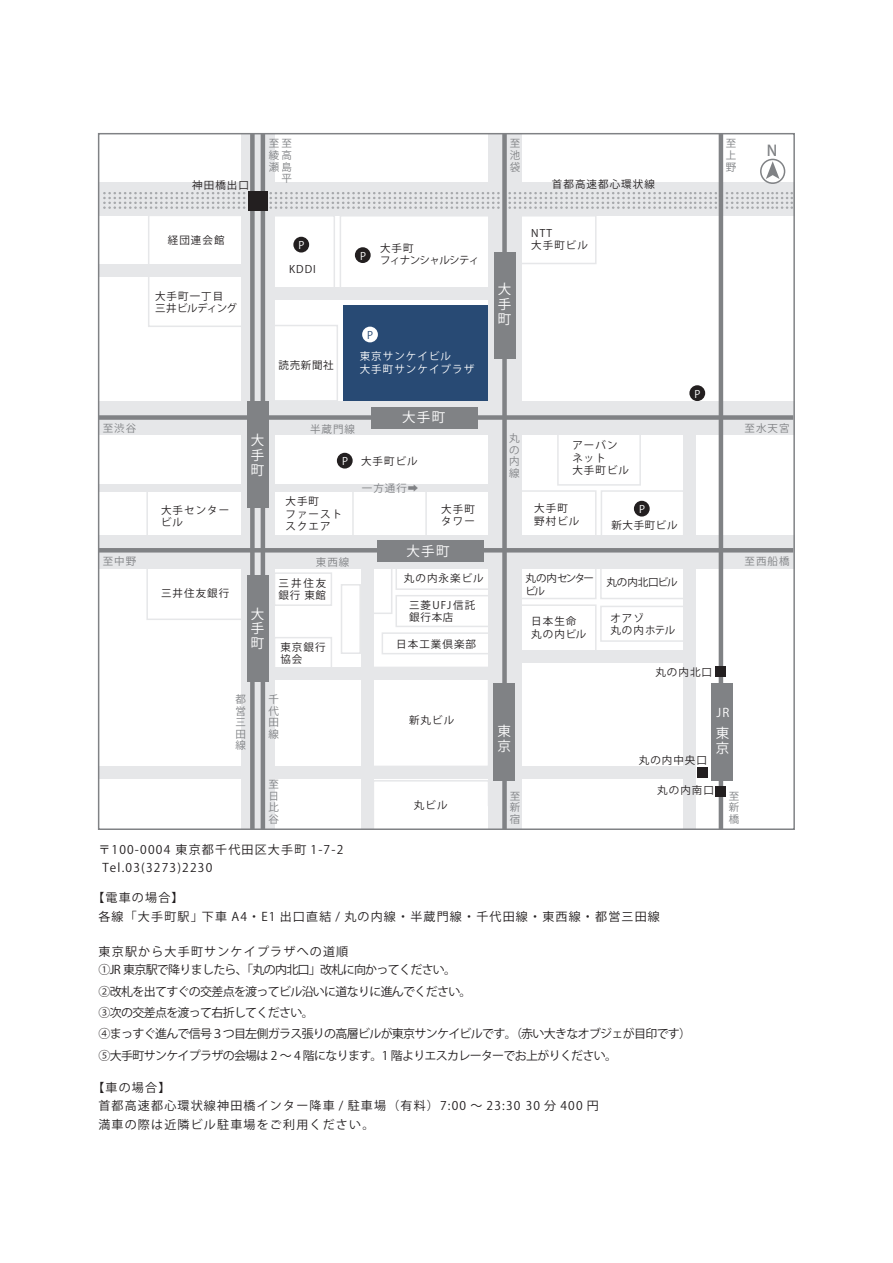
<style>
.page{position:relative;width:893px;height:1263px;background:#fff}
.page>*{position:absolute;margin:0;border:0;box-sizing:border-box;transform-origin:0 0}
.t1{font:500 14.85px "Koz Go Pr 6 N";color:#808285}
.t2{font:13.5px/14.9px "Koz Go Pr 6 N";letter-spacing:.1em;color:#fff;text-align:justify}
.t3{font:12px/21.3px "Koz Go Pr 6 N";letter-spacing:-.06em;color:#231f20}
.t4{font:12px/18.3px "Koz Go Pr 6 N";letter-spacing:.1em;color:#231f20}
.t5{font:12px "Koz Go Pr 6 N";color:#fff}
.t6{font:10.5px/12.5px "Koz Go Pr 6 N";letter-spacing:.1em;color:#231f20}
.t7{font:10.5px/11.6px "Koz Go Pr 6 N";letter-spacing:.1em;color:#808285;text-align:justify}
.t8{font:10.5px/12.5px "Koz Go Pr 6 N";letter-spacing:.1em;color:#fff}
.t9{font:10.5px/12.5px "Koz Go Pr 6 N";letter-spacing:.06em;color:#231f20}
.t10{font:10.5px/12.5px "Koz Go Pr 6 N";letter-spacing:-.06em;color:#231f20}
.t11{font:10.5px/12.5px "Koz Go Pr 6 N";letter-spacing:-.16em;color:#231f20}
.t12{font:10.5px/12.5px "Koz Go Pr 6 N";letter-spacing:.18em;color:#231f20}
.t13{font:10.5px "Koz Go Pr 6 N";letter-spacing:-.01em;color:#231f20}
.t14{font:10.5px "Koz Go Pr 6 N";color:#284a74}
</style>
<div class="page">
<div style="left:241px;top:134px;width:33px;height:695px;background:#e6e7e9"></div>
<div style="left:488px;top:134px;width:34px;height:695px;background:#e6e7e9"></div>
<div style="left:99px;top:401px;width:696px;height:33px;background:#e6e7e9"></div>
<div style="left:99px;top:182px;width:696px;height:34px;background:#e6e7e9"></div>
<div style="left:99px;top:535px;width:696px;height:33px;background:#e6e7e9"></div>
<div style="left:507px;top:650px;width:185px;height:13px;background:#e6e7e9"></div>
<div style="left:270px;top:667px;width:227px;height:13px;background:#e6e7e9"></div>
<div style="left:98px;top:484px;width:399px;height:7px;background:#e6e7e9"></div>
<div style="left:99px;top:767px;width:593px;height:12px;background:#e6e7e9"></div>
<div style="left:99px;top:264px;width:149px;height:13px;background:#e6e7e9"></div>
<div style="left:269px;top:287px;width:223px;height:12px;background:#e6e7e9"></div>
<div style="left:361px;top:550px;width:12px;height:279px;background:#e6e7e9"></div>
<div style="left:683px;top:428px;width:13px;height:401px;background:#e6e7e9"></div>
<div style="left:502px;top:134px;width:5px;height:695px;background:#808285"></div>
<hr style="left:719px;top:134px;width:4px;height:695px;background:#808285">
<div style="left:250px;top:134px;width:5px;height:695px;background:#808285"></div>
<hr style="left:261px;top:134px;width:4px;height:695px;background:#808285">
<div style="left:98px;top:415px;width:695px;height:5px;background:#808285"></div>
<hr style="left:98px;top:548px;width:695px;height:4px;background:#808285">
<div style="left:711px;top:684px;width:22px;height:97px;background:#808285"></div>
<div style="left:371px;top:407px;width:107px;height:21px;background:#808285"></div>
<div style="left:377px;top:540px;width:107px;height:22px;background:#808285"></div>
<div style="left:343px;top:305px;width:144px;height:96px;background:#284a74"></div>
<div style="left:247px;top:575px;width:21px;height:107px;background:#808285"></div>
<div style="left:494px;top:252px;width:21px;height:107px;background:#808285"></div>
<div style="left:247px;top:402px;width:21px;height:106px;background:#808285"></div>
<svg style="left:103px;top:192px;width:143px;height:17px"></svg>
<svg style="left:726px;top:192px;width:66px;height:17px"></svg>
<div style="left:248px;top:191px;width:19px;height:19px;background:#231f20"></div>
<div style="left:697px;top:768px;width:10px;height:10px;background:#231f20"></div>
<div style="left:715px;top:786px;width:11px;height:10px;background:#231f20"></div>
<div style="left:634px;top:501px;width:16px;height:15px;background:#231f20;border-radius:50%"></div>
<div style="left:689px;top:385px;width:16px;height:16px;background:#231f20;border-radius:50%"></div>
<div style="left:362px;top:327px;width:16px;height:15px;background:#fff;border-radius:50%"></div>
<div style="left:337px;top:453px;width:16px;height:15px;background:#231f20;border-radius:50%"></div>
<div style="left:493px;top:684px;width:22px;height:97px;background:#808285"></div>
<svg style="left:269px;top:192px;width:231px;height:95px"></svg>
<svg style="left:508px;top:192px;width:209px;height:73px"></svg>
<div style="left:270px;top:215px;width:65px;height:77px;border:2px solid #e6e7e9"></div>
<div style="left:148px;top:275px;width:96px;height:52px;border:2px solid #e6e7e9"></div>
<div style="left:148px;top:215px;width:97px;height:54px;border:2px solid #e6e7e9"></div>
<div style="left:273px;top:325px;width:65px;height:77px;border:2px solid #e6e7e9"></div>
<div style="left:557px;top:424px;width:84px;height:62px;border:2px solid #e6e7e9"></div>
<div style="left:512px;top:490px;width:84px;height:53px;border:2px solid #e6e7e9"></div>
<div style="left:512px;top:557px;width:84px;height:42px;border:2px solid #e6e7e9"></div>
<div style="left:512px;top:604px;width:84px;height:52px;border:2px solid #e6e7e9"></div>
<div style="left:600px;top:557px;width:85px;height:42px;border:2px solid #e6e7e9"></div>
<div style="left:600px;top:606px;width:85px;height:36px;border:2px solid #e6e7e9"></div>
<div style="left:601px;top:490px;width:83px;height:53px;border:2px solid #e6e7e9"></div>
<svg style="left:268px;top:487px;width:86px;height:48px"></svg>
<div style="left:425px;top:488px;width:73px;height:51px;border:2px solid #e6e7e9"></div>
<svg style="left:373px;top:666px;width:115px;height:101px"></svg>
<div style="left:395px;top:565px;width:103px;height:25px;border:2px solid #e6e7e9"></div>
<div style="left:382px;top:632px;width:116px;height:22px;border:2px solid #e6e7e9"></div>
<div style="left:395px;top:595px;width:103px;height:32px;border:2px solid #e6e7e9"></div>
<div style="left:274px;top:572px;width:58px;height:34px;border:2px solid #e6e7e9"></div>
<div style="left:274px;top:637px;width:58px;height:33px;border:2px solid #e6e7e9"></div>
<svg style="left:146px;top:568px;width:95px;height:52px"></svg>
<svg style="left:146px;top:491px;width:95px;height:44px"></svg>
<svg style="left:373px;top:779px;width:115px;height:48px"></svg>
<div style="left:716px;top:667px;width:10px;height:10px;background:#231f20"></div>
<div style="left:341px;top:584px;width:20px;height:70px;border:2px solid #e6e7e9"></div>
<div style="left:372px;top:565px;width:20px;height:49px;border:2px solid #e6e7e9"></div>
<div style="left:760px;top:159px;width:25px;height:25px;border:2px solid #808285;border-radius:50%"></div>
<svg style="left:766px;top:161px;width:13px;height:18px"></svg>
<p class="t7" style="left:269px;top:138px;width:24px;text-align:right">至至綾高瀬島平</p>
<p class="t7" style="left:510px;top:138px;width:12px">至池袋</p>
<p class="t6" style="left:192px;top:179px;width:58px">神田橋出口</p>
<p class="t6" style="left:552px;top:179px;width:104px">首都高速都心環状線</p>
<p class="t7" style="left:726px;top:138px;width:12px">至上野</p>
<p class="t1" style="left:767px;top:142px;width:12px">N</p>
<p class="t6" style="left:168px;top:234px;width:58px">経団連会館</p>
<p class="t9" style="left:155px;top:290px;width:84px">大手町一丁目<br>三井ビルディング</p>
<p class="t8" style="left:298px;top:239px;width:7px">P</p>
<p class="t6" style="left:289px;top:263px;width:28px">KDDI</p>
<p class="t8" style="left:360px;top:250px;width:7px">P</p>
<p class="t10" style="left:380px;top:242px;width:101px">大手町<br>フィナンシャルシティ</p>
<p class="t14" style="left:367px;top:329px;width:7px">P</p>
<p class="t6" style="left:279px;top:359px;width:57px">読売新聞社</p>
<p class="t8" style="left:360px;top:350px;width:116px">東京サンケイビル<br>大手町サンケイプラザ</p>
<p class="t2" style="left:402px;top:410px;width:45px">大手町</p>
<p class="t7" style="left:103px;top:422px;width:35px">至渋谷</p>
<p class="t7" style="left:310px;top:424px;width:47px">半蔵門線</p>
<p class="t2" style="left:251px;top:433px;width:15px">大手町</p>
<p class="t6" style="left:361px;top:455px;width:58px">大手町ビル</p>
<p class="t8" style="left:342px;top:455px;width:7px">P</p>
<p class="t7" style="left:103px;top:555px;width:35px">至中野</p>
<p class="t6" style="left:161px;top:504px;width:70px">大手センタービル</p>
<p class="t6" style="left:161px;top:588px;width:70px">三井住友銀行</p>
<p class="t2" style="left:251px;top:606px;width:15px">大手町</p>
<p class="t7" style="left:362px;top:483px;width:58px">一方通行➡</p>
<p class="t6" style="left:285px;top:495px;width:58px">大手町<br>ファーストスクエア</p>
<p class="t6" style="left:441px;top:503px;width:35px">大手町タワー</p>
<p class="t7" style="left:316px;top:557px;width:35px">東西線</p>
<p class="t12" style="left:279px;top:577px;width:49px">三井住友銀行東館</p>
<p class="t2" style="left:406px;top:544px;width:45px">大手町</p>
<p class="t6" style="left:404px;top:572px;width:81px">丸の内永楽ビル</p>
<p class="t6" style="left:409px;top:599px;width:68px">三菱UFJ信託銀行本店</p>
<p class="t6" style="left:280px;top:641px;width:47px">東京銀行</p>
<p class="t6" style="left:396px;top:638px;width:81px">日本工業倶楽部</p>
<p class="t6" style="left:280px;top:653px;width:24px">協会</p>
<p class="t2" style="left:498px;top:282px;width:15px">大手町</p>
<p class="t6" style="left:531px;top:227px;width:58px">NTT<br>大手町ビル</p>
<p class="t7" style="left:509px;top:433px;width:12px">丸の内線</p>
<p class="t6" style="left:572px;top:439px;width:58px">アーバンネット<br>大手町ビル</p>
<p class="t6" style="left:534px;top:503px;width:47px">大手町野村ビル</p>
<p class="t8" style="left:639px;top:503px;width:7px">P</p>
<p class="t6" style="left:611px;top:519px;width:68px">新大手町ビル</p>
<p class="t11" style="left:526px;top:572px;width:70px">丸の内センタービル</p>
<p class="t6" style="left:531px;top:616px;width:57px">日本生命丸の内ビル</p>
<p class="t13" style="left:606px;top:577px;width:73px">丸の内北口ビル</p>
<p class="t6" style="left:610px;top:612px;width:66px">オアゾ<br>丸の内ホテル</p>
<p class="t8" style="left:694px;top:388px;width:7px">P</p>
<p class="t6" style="left:655px;top:666px;width:58px">丸の内北口</p>
<p class="t7" style="left:744px;top:422px;width:47px">至水天宮</p>
<p class="t7" style="left:744px;top:555px;width:47px">至西船橋</p>
<p class="t7" style="left:236px;top:693px;width:12px">都営三田線</p>
<p class="t7" style="left:269px;top:693px;width:12px">千代田線</p>
<p class="t7" style="left:269px;top:779px;width:12px;text-align:left">至日比谷</p>
<p class="t6" style="left:409px;top:714px;width:47px">新丸ビル</p>
<p class="t6" style="left:414px;top:799px;width:35px">丸ビル</p>
<p class="t2" style="left:498px;top:724px;width:15px">東京</p>
<p class="t7" style="left:510px;top:790px;width:12px">至新宿</p>
<p class="t5" style="left:716px;top:706px;width:14px">JR</p>
<p class="t2" style="left:716px;top:725px;width:15px">東京</p>
<p class="t6" style="left:639px;top:754px;width:70px">丸の内中央口</p>
<p class="t6" style="left:657px;top:785px;width:58px">丸の内南口</p>
<p class="t7" style="left:729px;top:790px;width:12px">至新橋</p>
<p class="t4" style="left:102px;top:840px;width:242px;text-indent:-4px">〒100-0004 東京都千代田区大手町 1-7-2<br>Tel.03(3273)2230</p>
<p class="t4" style="left:98px;top:889px;width:563px;text-indent:-6px">【電車の場合】<br>各線「大手町駅」下車 A4・E1 出口直結 / 丸の内線・半蔵門線・千代田線・東西線・都営三田線</p>
<p class="t3" style="left:99px;top:943px;width:359px;line-height:18.3px">東京駅から大手町サンケイプラザへの道順<br>①JR 東京駅で降りましたら、「丸の内北口」改札に向かってください。</p>
<p class="t3" style="left:99px;top:981px;width:594px">②改札を出てすぐの交差点を渡ってビル沿いに道なりに進んでください。<br>③次の交差点を渡って右折してください。<br>④まっすぐ進んで信号３つ目左側ガラス張りの高層ビルが東京サンケイビルです。（赤い大きなオブジェが目印です）⑤大手町サンケイプラザの会場は 2 ～ 4 階になります。1 階よりエスカレーターでお上がりください。</p>
<p class="t4" style="left:98px;top:1079px;width:502px;text-indent:-6px">【車の場合】<br>首都高速都心環状線神田橋インター降車 / 駐車場（有料）7:00 ～ 23:30 30 分 400 円満車の際は近隣ビル駐車場をご利用ください。</p>
</div>
